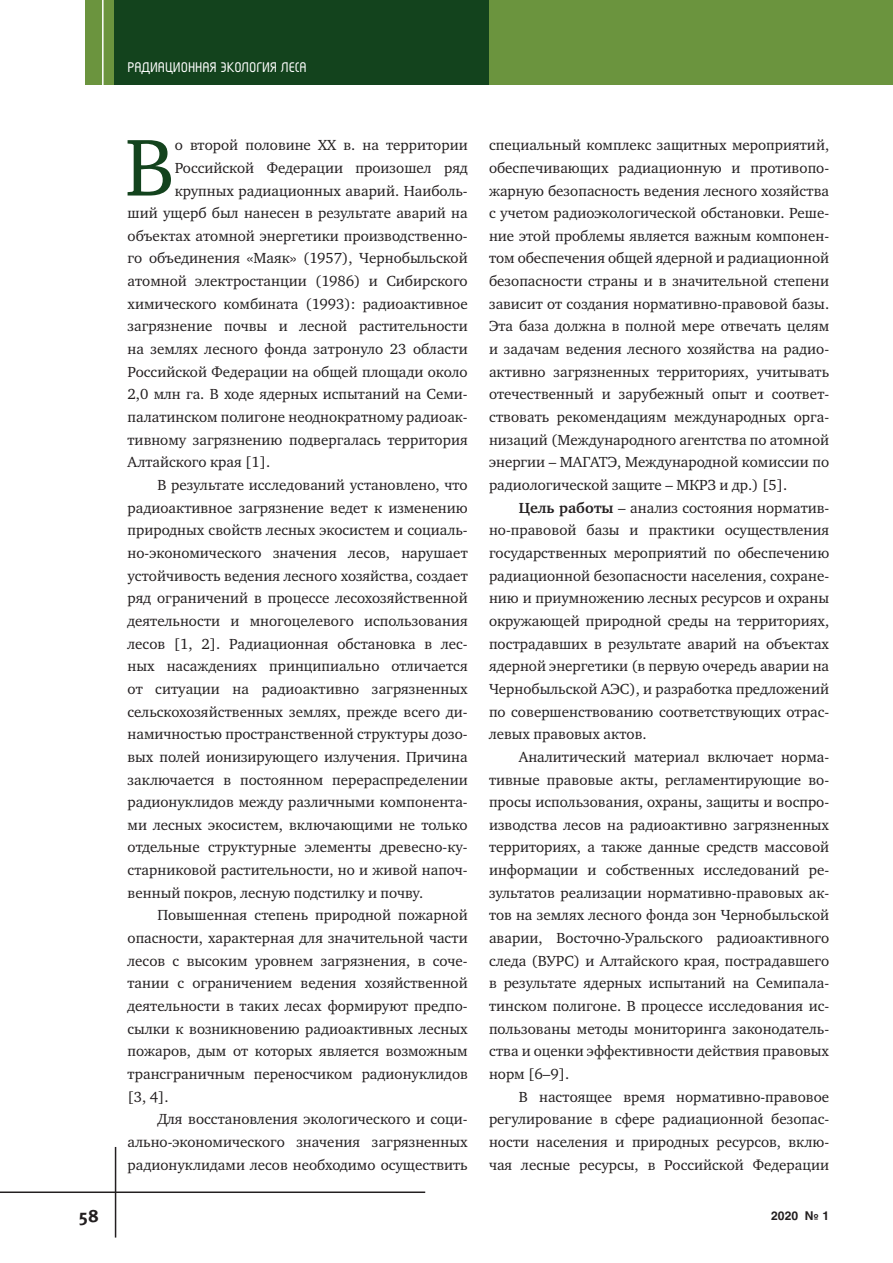
<style>
.page{position:relative;width:893px;height:1263px;background:#fff}
.page>*{position:absolute;margin:0;border:0;box-sizing:border-box;transform-origin:0 0}
.Text{font:82.5px "Charter C";color:#13431d}
.t1{font:18px "Meta Bold C";color:#231f20}
.t2{font:700 16.5px "Magic C";color:#fff}
.Text-2{font:15px/22.6px "Charter C";color:#231f20;text-align:justify}
.t3{font:700 12px "Helios C";color:#231f20}
.s1{font-weight:700}
</style>
<div class="page">
<div style="left:85px;top:0;width:808px;height:85px;background:#6b943e"></div>
<div style="left:115px;top:0;width:374px;height:85px;background:#13431d"></div>
<hr style="left:102px;top:0;width:2px;height:85px;background:#fff">
<hr style="left:0;top:1191px;width:425px;height:2px;background:#231f20">
<hr style="left:115px;top:1147px;width:1px;height:90px;background:#231f20">
<p class="t2" style="left:128px;top:60px;width:181px">РАДИАЦИОННАЯ ЭКОЛОГИЯ ЛЕСА</p>
<p class="Text" style="left:125px;top:122px;width:51px">В</p>
<p class="Text-2" style="left:175px;top:134px;width:295px">о второй половине XX в. на территории</p>
<p class="Text-2" style="left:175px;top:157px;width:295px">Российской Федерации произошел ряд</p>
<p class="Text-2" style="left:175px;top:179px;width:295px">крупных радиационных аварий. Наиболь-</p>
<p class="Text-2" style="left:128px;top:202px;width:342px">ший ущерб был нанесен в результате аварий на</p>
<p class="Text-2" style="left:128px;top:225px;width:342px">объектах атомной энергетики производственно-</p>
<p class="Text-2" style="left:128px;top:247px;width:342px">го объединения «Маяк» (1957), Чернобыльской</p>
<p class="Text-2" style="left:128px;top:270px;width:342px">атомной электростанции (1986) и Сибирского</p>
<p class="Text-2" style="left:128px;top:293px;width:342px">химического комбината (1993): радиоактивное</p>
<p class="Text-2" style="left:128px;top:315px;width:342px">загрязнение почвы и лесной растительности</p>
<p class="Text-2" style="left:128px;top:338px;width:342px">на землях лесного фонда затронуло 23 области</p>
<p class="Text-2" style="left:128px;top:360px;width:342px">Российской Федерации на общей площади около</p>
<p class="Text-2" style="left:128px;top:383px;width:342px">2,0 млн га. В ходе ядерных испытаний на Семи-</p>
<p class="Text-2" style="left:128px;top:406px;width:342px">палатинском полигоне неоднократному радиоак-</p>
<p class="Text-2" style="left:128px;top:428px;width:342px">тивному загрязнению подвергалась территория</p>
<p class="Text-2" style="left:128px;top:451px;width:144px">Алтайского края [1].</p>
<p class="Text-2" style="left:128px;top:474px;width:342px;text-indent:30px">В результате исследований установлено, что радиоактивное загрязнение ведет к изменению природных свойств лесных экосистем и социаль&shy;но-экономического значения лесов, нарушает устойчивость ведения лесного хозяйства, создает ряд ограничений в процессе лесохозяйственной деятельности и многоцелевого использования лесов [1, 2]. Радиационная обстановка в лес&shy;ных насаждениях принципиально отличается от ситуации на радиоактивно загрязненных сельскохозяйственных землях, прежде всего ди&shy;намичностью пространственной структуры дозо&shy;вых полей ионизирующего излучения. Причина заключается в постоянном перераспределении радионуклидов между различными компонента&shy;ми лесных экосистем, включающими не только отдельные структурные элементы древесно-ку&shy;старниковой растительности, но и живой напоч&shy;венный покров, лесную подстилку и почву.</p>
<p class="Text-2" style="left:128px;top:904px;width:342px;text-indent:30px">Повышенная степень природной пожарной опасности, характерная для значительной части лесов с высоким уровнем загрязнения, в соче&shy;тании с ограничением ведения хозяйственной деятельности в таких лесах формируют предпо&shy;сылки к возникновению радиоактивных лесных пожаров, дым от которых является возможным трансграничным переносчиком радионуклидов [3, 4].</p>
<p class="Text-2" style="left:128px;top:1108px;width:342px;text-indent:30px">Для восстановления экологического и соци&shy;ально-экономического значения загрязненных радионуклидами лесов необходимо осуществить</p>
<p class="Text-2" style="left:489px;top:134px;width:342px">специальный комплекс защитных мероприятий, обеспечивающих радиационную и противопо&shy;жарную безопасность ведения лесного хозяйства с учетом радиоэкологической обстановки. Реше&shy;ние этой проблемы является важным компонен&shy;том обеспечения общей ядерной и радиационной безопасности страны и в значительной степени зависит от создания нормативно-правовой базы.<br>Эта база должна в полной мере отвечать целям и задачам ведения лесного хозяйства на радио&shy;активно загрязненных территориях, учитывать отечественный и зарубежный опыт и соответ&shy;ствовать рекомендациям международных орга&shy;низаций (Международного агентства по атомной энергии – МАГАТЭ, Международной комиссии по радиологической защите – МКРЗ и др.) [5].</p>
<p class="Text-2" style="left:489px;top:496px;width:342px;text-indent:30px"><span class="s1">Цель работы</span> – анализ состояния норматив&shy;но-правовой базы и практики осуществления государственных мероприятий по обеспечению радиационной безопасности населения, сохране&shy;нию и приумножению лесных ресурсов и охраны окружающей природной среды на территориях, пострадавших в результате аварий на объектах ядерной энергетики (в первую очередь аварии на Чернобыльской АЭС), и разработка предложений по совершенствованию соответствующих отрас&shy;левых правовых актов.</p>
<p class="Text-2" style="left:489px;top:746px;width:342px;text-indent:30px">Аналитический материал включает норма&shy;тивные правовые акты, регламентирующие во&shy;просы использования, охраны, защиты и воспро&shy;изводства лесов на радиоактивно загрязненных территориях, а также данные средств массовой информации и собственных исследований ре&shy;зультатов реализации нормативно-правовых ак&shy;тов на землях лесного фонда зон Чернобыльской аварии, Восточно-Уральского радиоактивного следа (ВУРС) и Алтайского края, пострадавшего в результате ядерных испытаний на Семипала&shy;тинском полигоне. В процессе исследования ис&shy;пользованы методы мониторинга законодатель&shy;ства и оценки эффективности действия правовых норм [6–9].</p>
<p class="Text-2" style="left:489px;top:1085px;width:342px;text-indent:30px">В настоящее время нормативно-правовое регулирование в сфере радиационной безопас&shy;ности населения и природных ресурсов, вклю&shy;чая лесные ресурсы, в Российской Федерации</p>
<p class="t1" style="left:79px;top:1205px;width:21px">58</p>
<p class="t3" style="left:771px;top:1208px;width:59px">2020 № 1</p>
</div>
